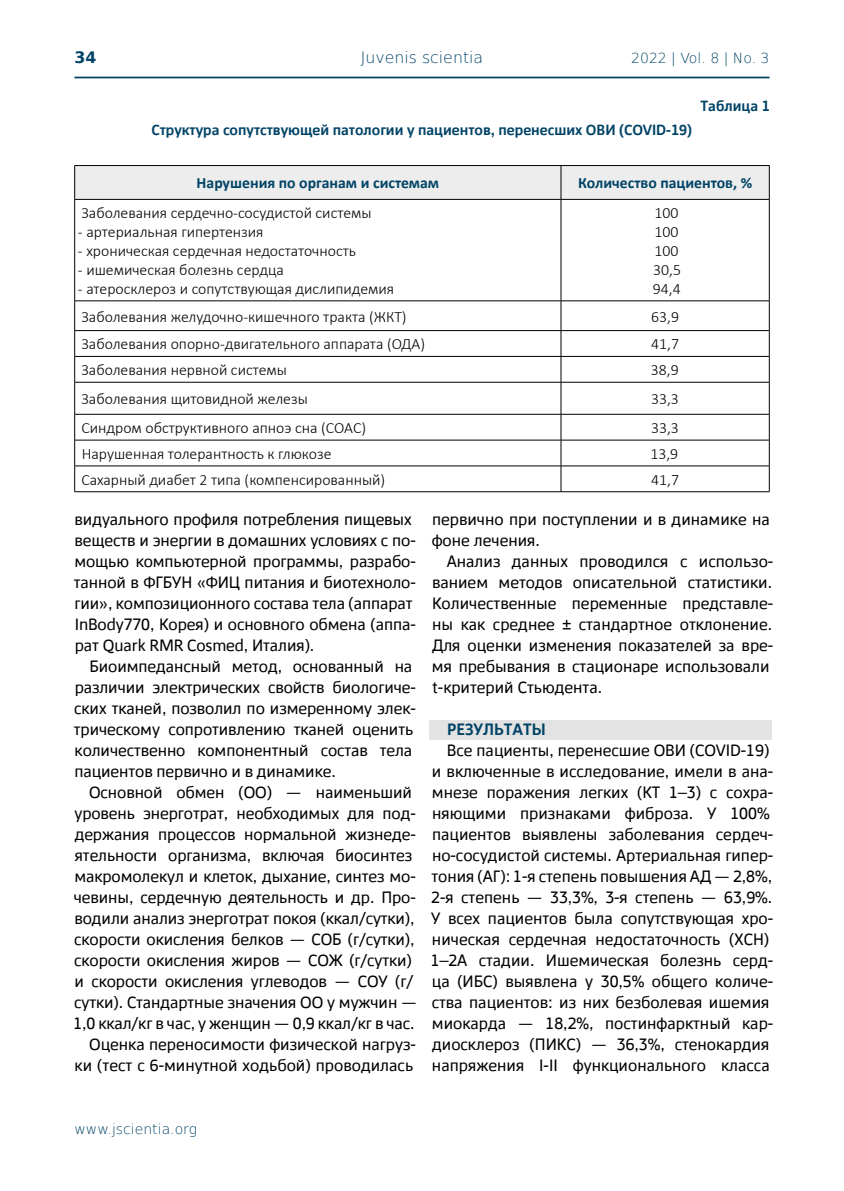
<style>
.page{position:relative;width:844px;height:1191px;background:#fff}
.page>*{position:absolute;margin:0;border:0;box-sizing:border-box;transform-origin:0 0}
.t1{font:17.5px/21px "XO Caliburn";color:#000}
.t2{font:700 17.5px "XO Caliburn";color:#004366}
.t3{font:300 15.75px/18.9px "Calibri";color:#000}
.t4{font:700 15.75px "XO Caliburn";color:#004366}
.t5{font:700 15.75px "Calibri";color:#004366}
.t6{font:200 15.75px "DejaVu Sans";color:#004366}
.t7{font:700 15.75px "DejaVu Sans";color:#004366}
.t8{font:200 14px "DejaVu Sans";color:#004366}
</style>
<div class="page">
<hr style="left:74px;top:77px;width:695px;height:1px;background:#004366">
<div style="left:429px;top:719px;width:342px;height:20px;background:#e3e3e3"></div>
<div style="left:75px;top:166px;width:693px;height:33px;background:#ededed"></div>
<hr style="left:74px;top:200px;width:1px;height:101px;background:#000">
<hr style="left:560px;top:200px;width:1px;height:101px;background:#000">
<hr style="left:768px;top:200px;width:1px;height:101px;background:#000">
<hr style="left:74px;top:300px;width:487px;height:1px;background:#000">
<hr style="left:561px;top:300px;width:208px;height:1px;background:#000">
<hr style="left:74px;top:330px;width:487px;height:1px;background:#000">
<hr style="left:561px;top:330px;width:208px;height:1px;background:#000">
<hr style="left:74px;top:356px;width:487px;height:1px;background:#000">
<svg style="left:74px;top:301px;width:1px;height:81px"></svg>
<hr style="left:561px;top:356px;width:208px;height:1px;background:#000">
<svg style="left:560px;top:301px;width:1px;height:81px"></svg>
<svg style="left:768px;top:301px;width:1px;height:81px"></svg>
<hr style="left:74px;top:382px;width:487px;height:1px;background:#000">
<hr style="left:74px;top:382px;width:1px;height:32px;background:#000">
<hr style="left:561px;top:382px;width:208px;height:1px;background:#000">
<hr style="left:560px;top:382px;width:1px;height:32px;background:#000">
<hr style="left:768px;top:382px;width:1px;height:32px;background:#000">
<hr style="left:74px;top:414px;width:487px;height:1px;background:#000">
<hr style="left:561px;top:414px;width:208px;height:1px;background:#000">
<hr style="left:74px;top:440px;width:487px;height:1px;background:#000">
<hr style="left:561px;top:440px;width:208px;height:1px;background:#000">
<hr style="left:74px;top:465px;width:487px;height:1px;background:#000">
<svg style="left:74px;top:414px;width:1px;height:77px"></svg>
<hr style="left:561px;top:465px;width:208px;height:1px;background:#000">
<svg style="left:560px;top:414px;width:1px;height:77px"></svg>
<svg style="left:768px;top:414px;width:1px;height:77px"></svg>
<hr style="left:74px;top:491px;width:487px;height:1px;background:#000">
<hr style="left:561px;top:491px;width:208px;height:1px;background:#000">
<hr style="left:74px;top:165px;width:487px;height:1px;background:#000">
<hr style="left:74px;top:166px;width:1px;height:33px;background:#000">
<hr style="left:561px;top:165px;width:208px;height:1px;background:#000">
<hr style="left:560px;top:166px;width:1px;height:33px;background:#000">
<hr style="left:768px;top:166px;width:1px;height:33px;background:#000">
<hr style="left:74px;top:199px;width:487px;height:1px;background:#000">
<hr style="left:561px;top:199px;width:208px;height:1px;background:#000">
<p class="t7" style="left:74px;top:45px;width:23px">34</p>
<p class="t6" style="left:360px;top:46px;width:124px">Juvenis scientia</p>
<p class="t8" style="left:631px;top:48px;width:140px">2022 | Vol. 8 | No. 3</p>
<p class="t4" style="left:151px;top:121px;width:542px">Структура сопутствующей патологии у пациентов, перенесших ОВИ (COVID-19)</p>
<p class="t4" style="left:700px;top:98px;width:71px">Таблица 1</p>
<p class="t5" style="left:196px;top:172px;width:244px">Нарушения по органам и системам</p>
<p class="t5" style="left:578px;top:172px;width:175px">Количество пациентов, %</p>
<p class="t3" style="left:82px;top:203px;width:291px">Заболевания сердечно-сосудистой системы</p>
<p class="t3" style="left:78px;top:222px;width:187px">- артериальная гипертензия</p>
<p class="t3" style="left:78px;top:241px;width:279px">- хроническая сердечная недостаточность</p>
<p class="t3" style="left:78px;top:260px;width:207px">- ишемическая болезнь сердца</p>
<p class="t3" style="left:78px;top:279px;width:317px">- атеросклероз и сопутствующая дислипидемия</p>
<p class="t3" style="left:652px;top:203px;width:30px">100<br>100<br>100<br>30,5<br>94,4</p>
<p class="t3" style="left:82px;top:307px;width:326px">Заболевания желудочно-кишечного тракта (ЖКТ)</p>
<p class="t3" style="left:651px;top:307px;width:29px">63,9</p>
<p class="t3" style="left:82px;top:334px;width:345px">Заболевания опорно-двигательного аппарата (ОДА)</p>
<p class="t3" style="left:651px;top:334px;width:29px">41,7</p>
<p class="t3" style="left:82px;top:360px;width:207px">Заболевания нервной системы</p>
<p class="t3" style="left:650px;top:360px;width:29px">38,9</p>
<p class="t3" style="left:82px;top:389px;width:228px">Заболевания щитовидной железы</p>
<p class="t3" style="left:651px;top:389px;width:29px">33,3</p>
<p class="t3" style="left:81px;top:418px;width:286px">Синдром обструктивного апноэ сна (СОАС)</p>
<p class="t3" style="left:651px;top:418px;width:29px">33,3</p>
<p class="t3" style="left:82px;top:444px;width:251px">Нарушенная толерантность к глюкозе</p>
<p class="t3" style="left:650px;top:444px;width:29px">13,9</p>
<p class="t3" style="left:81px;top:470px;width:305px">Сахарный диабет 2 типа (компенсированный)</p>
<p class="t3" style="left:651px;top:470px;width:29px">41,7</p>
<p class="t1" style="left:74px;top:509px;width:343px">видуального профиля потребления пищевых веществ и энергии в домашних условиях с по&shy;мощью компьютерной программы, разрабо&shy;танной в ФГБУН «ФИЦ питания и биотехноло&shy;гии», композиционного состава тела (аппарат InBody770, Корея) и основного обмена (аппа&shy;рат Quark RMR Cosmed, Италия).</p>
<p class="t1" style="left:74px;top:656px;width:343px;text-indent:16px">Биоимпедансный метод, основанный на различии электрических свойств биологиче&shy;ских тканей, позволил по измеренному элек&shy;трическому сопротивлению тканей оценить количественно компонентный состав тела пациентов первично и в динамике.</p>
<p class="t1" style="left:73px;top:782px;width:345px;text-align:right">Основной обмен (ОО) — наименьший уровень энерготрат, необходимых для под&shy;держания процессов нормальной жизнеде&shy;ятельности организма, включая биосинтез макромолекул и клеток, дыхание, синтез мо&shy;чевины, сердечную деятельность и др. Про&shy;водили анализ энерготрат покоя (ккал/сутки), скорости окисления белков — СОБ (г/сутки), скорости окисления жиров — СОЖ (г/сутки) и скорости окисления углеводов — СОУ (г/ сутки). Стандартные значения ОО у мужчин — 1,0 ккал/кг в час, у женщин — 0,9 ккал/кг в час.<br>Оценка переносимости физической нагруз&shy;ки (тест с 6-минутной ходьбой) проводилась</p>
<p class="t1" style="left:431px;top:509px;width:339px">первично при поступлении и в динамике на фоне лечения.</p>
<p class="t1" style="left:432px;top:551px;width:343px;text-indent:15px">Анализ данных проводился с использо&shy;ванием методов описательной статистики.<br>Количественные переменные представле&shy;ны как среднее ± стандартное отклонение.<br>Для оценки изменения показателей за вре&shy;мя пребывания в стационаре использовали t-критерий Стьюдента.</p>
<p class="t2" style="left:447px;top:720px;width:100px">РЕЗУЛЬТАТЫ</p>
<p class="t1" style="left:430px;top:740px;width:344px;text-indent:16px">Все пациенты, перенесшие ОВИ (COVID-19) и включенные в исследование, имели в ана&shy;мнезе поражения легких (КТ 1–3) с сохра&shy;няющими признаками фиброза. У 100% пациентов выявлены заболевания сердеч&shy;но-сосудистой системы. Артериальная гипер&shy;тония (АГ): 1-я степень повышения АД — 2,8%, 2-я степень — 33,3%, 3-я степень — 63,9%.<br>У всех пациентов была сопутствующая хро&shy;ническая сердечная недостаточность (ХСН)<br>1–2А стадии. Ишемическая болезнь серд&shy;ца (ИБС) выявлена у 30,5% общего количе&shy;ства пациентов: из них безболевая ишемия миокарда — 18,2%, постинфарктный кар&shy;диосклероз (ПИКС) — 36,3%, стенокардия напряжения I-II функционального класса</p>
<p class="t8" style="left:74px;top:1119px;width:124px">www.jscientia.org</p>
</div>
